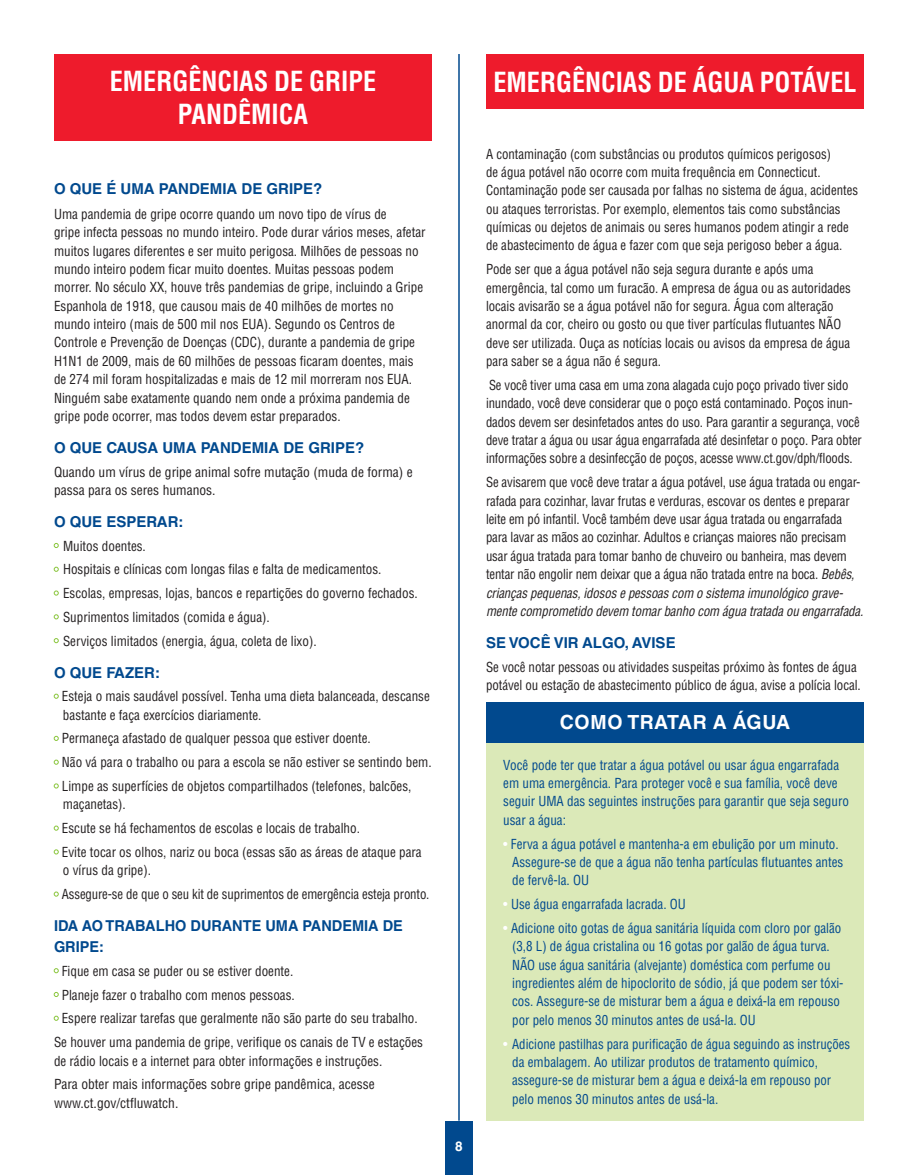
<style>
.page{position:relative;width:918px;height:1175px;background:#fff}
.page>*{position:absolute;margin:0;border:0;box-sizing:border-box;transform-origin:0 0}
.t1{font:700 condensed 27px/33px "Helvetica LT Std";color:#fff;text-align:center}
.t2{font:700 19.5px "Helvetica LT Std";letter-spacing:.035em;color:#fff}
.t3{font:700 15px/21px "Helvetica LT Std";color:#01498e}
.t4{font:condensed 13.5px/18.3px "Helvetica LT Std";color:#231f20}
.t5{font:condensed 13.5px/18.3px "Helvetica LT Std";color:#231f20;scale:.95 1}
.t6{font:condensed 13.5px/18.3px "Helvetica LT Std";color:#01498e}
.t7{font:condensed 13.5px/18.3px "Helvetica LT Std";color:#231f20;scale:.94 1}
.t8{font:condensed 13.5px/18.3px "Helvetica LT Std";color:#01498e;scale:.96 1}
.t9{font:condensed 13.5px/18.3px "Helvetica LT Std";color:#01498e;scale:.95 1}
.t10{font:condensed 13.5px/18.3px "Helvetica LT Std";color:#231f20;scale:.96 1}
.t11{font:700 13.5px "Helvetica LT Std";color:#fff}
.s1{font-style:italic}
.s2{color:#fff}
</style>
<div class="page">
<div style="left:446px;top:1121px;width:27px;height:53px;background:#01498e"></div>
<div style="left:486px;top:54px;width:378px;height:54px;background:#ee1b2c"></div>
<svg style="left:54px;top:543px;width:5px;height:5px"></svg>
<svg style="left:54px;top:567px;width:5px;height:4px"></svg>
<svg style="left:54px;top:590px;width:5px;height:5px"></svg>
<svg style="left:54px;top:614px;width:5px;height:5px"></svg>
<svg style="left:54px;top:638px;width:5px;height:5px"></svg>
<svg style="left:54px;top:693px;width:5px;height:5px"></svg>
<svg style="left:54px;top:736px;width:5px;height:5px"></svg>
<svg style="left:54px;top:759px;width:5px;height:5px"></svg>
<svg style="left:54px;top:783px;width:5px;height:5px"></svg>
<svg style="left:54px;top:825px;width:5px;height:5px"></svg>
<svg style="left:54px;top:849px;width:5px;height:5px"></svg>
<svg style="left:54px;top:891px;width:5px;height:5px"></svg>
<svg style="left:54px;top:968px;width:5px;height:5px"></svg>
<svg style="left:54px;top:992px;width:5px;height:5px"></svg>
<svg style="left:54px;top:1015px;width:5px;height:5px"></svg>
<div style="left:54px;top:54px;width:378px;height:86px;background:#ee1b2c"></div>
<hr style="left:458px;top:54px;width:2px;height:1066px;background:#01498e">
<div style="left:486px;top:740px;width:378px;height:380px;background:#dbe9b8"></div>
<div style="left:486px;top:702px;width:378px;height:40px;background:#01498e"></div>
<h1 class="t1" style="left:110px;top:64px;width:268px">EMERGÊNCIAS DE GRIPE<br>PANDÊMICA</h1>
<p class="t3" style="left:54px;top:178px;width:270px">O QUE É UMA PANDEMIA DE GRIPE?</p>
<p class="t4" style="left:54px;top:205px;width:373px">Uma pandemia de gripe ocorre quando um novo tipo de vírus de<br>gripe infecta pessoas no mundo inteiro. Pode durar vários meses, afetar muitos lugares diferentes e ser muito perigosa. Milhões de pessoas no mundo inteiro podem ficar muito doentes. Muitas pessoas podem morrer. No século XX, houve três pandemias de gripe, incluindo a Gripe Espanhola de 1918, que causou mais de 40 milhões de mortes no mundo inteiro (mais de 500 mil nos EUA). Segundo os Centros de Controle e Prevenção de Doenças (CDC), durante a pandemia de gripe H1N1 de 2009, mais de 60 milhões de pessoas ficaram doentes, mais de 274 mil foram hospitalizadas e mais de 12 mil morreram nos EUA.<br>Ninguém sabe exatamente quando nem onde a próxima pandemia de gripe pode ocorrer, mas todos devem estar preparados.</p>
<p class="t3" style="left:54px;top:437px;width:312px">O QUE CAUSA UMA PANDEMIA DE GRIPE?</p>
<p class="t4" style="left:54px;top:462px;width:360px">Quando um vírus de gripe animal sofre mutação (muda de forma) e passa para os seres humanos.</p>
<p class="t3" style="left:54px;top:511px;width:131px">O QUE ESPERAR:</p>
<p class="t4" style="left:63px;top:533px;width:356px;line-height:23.7px">Muitos doentes.<br>Hospitais e clínicas com longas filas e falta de medicamentos.<br>Escolas, empresas, lojas, bancos e repartições do governo fechados.<br>Suprimentos limitados (comida e água).<br>Serviços limitados (energia, água, coleta de lixo).</p>
<p class="t3" style="left:54px;top:661px;width:108px">O QUE FAZER:</p>
<p class="t4" style="left:62px;top:687px;width:370px">Esteja o mais saudável possível. Tenha uma dieta balanceada, descanse bastante e faça exercícios diariamente.</p>
<p class="t4" style="left:62px;top:726px;width:371px;line-height:23.9px">Permaneça afastado de qualquer pessoa que estiver doente.<br>Não vá para o trabalho ou para a escola se não estiver se sentindo bem.<br>Limpe as superfícies de objetos compartilhados (telefones, balcões,</p>
<p class="t4" style="left:62px;top:792px;width:361px;line-height:23.9px">maçanetas).<br>Escute se há fechamentos de escolas e locais de trabalho.<br>Evite tocar os olhos, nariz ou boca (essas são as áreas de ataque para</p>
<p class="t4" style="left:62px;top:858px;width:369px;line-height:23.9px">o vírus da gripe).<br>Assegure-se de que o seu kit de suprimentos de emergência esteja pronto.</p>
<p class="t3" style="left:54px;top:915px;width:351px">IDA AO TRABALHO DURANTE UMA PANDEMIA DE<br>GRIPE:</p>
<p class="t4" style="left:62px;top:961px;width:233px">Fique em casa se puder ou se estiver doente.</p>
<p class="t4" style="left:62px;top:985px;width:235px">Planeje fazer o trabalho com menos pessoas.</p>
<p class="t4" style="left:62px;top:1009px;width:357px">Espere realizar tarefas que geralmente não são parte do seu trabalho.</p>
<p class="t4" style="left:54px;top:1033px;width:371px">Se houver uma pandemia de gripe, verifique os canais de TV e estações</p>
<p class="t4" style="left:54px;top:1048px;width:330px;line-height:23.9px">de rádio locais e a internet para obter informações e instruções.<br>Para obter mais informações sobre gripe pandêmica, acesse</p>
<p class="t4" style="left:54px;top:1093px;width:126px">www.ct.gov/ctfluwatch.</p>
<p class="t11" style="left:455px;top:1137px;width:9px">8</p>
<h1 class="t1" style="left:493px;top:65px;width:365px">EMERGÊNCIAS DE ÁGUA POTÁVEL</h1>
<p class="t5" style="left:486px;top:144px;width:393px">A contaminação (com substâncias ou produtos químicos perigosos)<br>de água potável não ocorre com muita frequência em Connecticut.<br>Contaminação pode ser causada por falhas no sistema de água, acidentes ou ataques terroristas. Por exemplo, elementos tais como substâncias químicas ou dejetos de animais ou seres humanos podem atingir a rede de abastecimento de água e fazer com que seja perigoso beber a água.</p>
<p class="t5" style="left:486px;top:260px;width:386px">Pode ser que a água potável não seja segura durante e após uma emergência, tal como um furacão. A empresa de água ou as autoridades locais avisarão se a água potável não for segura. Água com alteração anormal da cor, cheiro ou gosto ou que tiver partículas flutuantes NÃO deve ser utilizada. Ouça as notícias locais ou avisos da empresa de água para saber se a água não é segura.</p>
<p class="t7" style="left:486px;top:376px;width:401px">Se você tiver uma casa em uma zona alagada cujo poço privado tiver sido inundado, você deve considerar que o poço está contaminado. Poços inun&shy;dados devem ser desinfetados antes do uso. Para garantir a segurança, você deve tratar a água ou usar água engarrafada até desinfetar o poço. Para obter informações sobre a desinfecção de poços, acesse www.ct.gov/dph/floods.</p>
<p class="t5" style="left:486px;top:473px;width:399px">Se avisarem que você deve tratar a água potável, use água tratada ou engar&shy;rafada para cozinhar, lavar frutas e verduras, escovar os dentes e preparar leite em pó infantil. Você também deve usar água tratada ou engarrafada para lavar as mãos ao cozinhar. Adultos e crianças maiores não precisam usar água tratada para tomar banho de chuveiro ou banheira, mas devem tentar não engolir nem deixar que a água não tratada entre na boca. <span class="s1">Bebês, crianças pequenas, idosos e pessoas com o sistema imunológico grave&shy;mente comprometido devem tomar banho com água tratada ou engarrafada.</span></p>
<p class="t3" style="left:486px;top:631px;width:191px">SE VOCÊ VIR ALGO, AVISE</p>
<p class="t10" style="left:486px;top:657px;width:392px">Se você notar pessoas ou atividades suspeitas próximo às fontes de água potável ou estação de abastecimento público de água, avise a polícia local.</p>
<h2 class="t2" style="left:560px;top:710px;width:232px">COMO TRATAR A ÁGUA</h2>
<p class="t6" style="left:503px;top:755px;width:347px">Você pode ter que tratar a água potável ou usar água engarrafada em uma emergência. Para proteger você e sua família, você deve seguir UMA das seguintes instruções para garantir que seja seguro usar a água:</p>
<p class="t6" style="left:512px;top:834px;width:333px;text-indent:-9px"><span class="s2">•</span> Ferva a água potável e mantenha-a em ebulição por um minuto.<br>Assegure-se de que a água não tenha partículas flutuantes antes de fervê-la. OU</p>
<p class="t6" style="left:503px;top:895px;width:184px"><span class="s2">•</span> Use água engarrafada lacrada. OU</p>
<p class="t8" style="left:512px;top:918px;width:347px;text-indent:-9px"><span class="s2">•</span> Adicione oito gotas de água sanitária líquida com cloro por galão (3,8 L) de água cristalina ou 16 gotas por galão de água turva.<br>NÃO use água sanitária (alvejante) doméstica com perfume ou ingredientes além de hipoclorito de sódio, já que podem ser tóxi&shy;cos. Assegure-se de misturar bem a água e deixá-la em repouso por pelo menos 30 minutos antes de usá-la. OU</p>
<p class="t9" style="left:512px;top:1034px;width:357px;text-indent:-9px"><span class="s2">•</span> Adicione pastilhas para purificação de água seguindo as instruções da embalagem. Ao utilizar produtos de tratamento químico, assegure-se de misturar bem a água e deixá-la em repouso por pelo menos 30 minutos antes de usá-la.</p>
</div>
